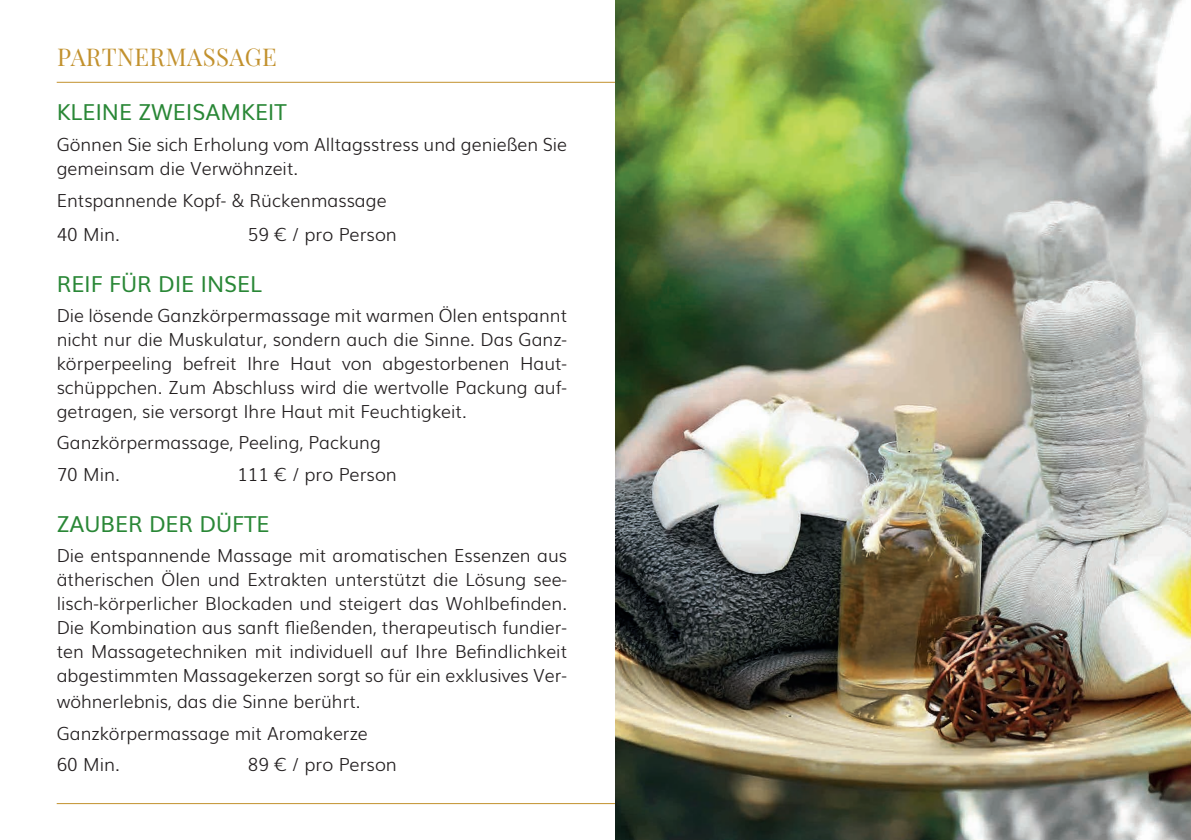
<style>
.page{position:relative;width:1191px;height:840px;background:#fff}
.page>*{position:absolute;margin:0;border:0;box-sizing:border-box;transform-origin:0 0}
.t1{font:24px "Playfair Display";letter-spacing:.02em;color:#c2912d}
.t2{font:22px "Muli";color:#298736}
.t3{font:300 18px/24px "Muli";color:#231f20}
</style>
<div class="page">
<hr style="left:57px;top:82px;width:603px;height:1px;background:#c2912d">
<hr style="left:57px;top:802px;width:1134px;height:1px;background:#c2912d">
<img style="left:615px;top:0;width:576px;height:839px">
<h1 class="t1" style="left:57px;top:38px;width:221px">PARTNERMASSAGE</h1>
<p class="t2" style="left:57px;top:94px;width:231px">KLEINE ZWEISAMKEIT</p>
<p class="t3" style="left:57px;top:131px;width:512px">Gönnen Sie sich Erholung vom Alltagsstress und genießen Sie gemeinsam die Verwöhnzeit.</p>
<p class="t3" style="left:57px;top:182px;width:331px;line-height:33.6px">Entspannende Kopf- &amp; Rückenmassage<br>40 Min.</p>
<p class="t3" style="left:248px;top:221px;width:151px">59 € / pro Person</p>
<p class="t2" style="left:57px;top:266px;width:207px">REIF FÜR DIE INSEL</p>
<p class="t3" style="left:57px;top:301px;width:512px;text-align:justify">Die lösende Ganzkörpermassage mit warmen Ölen entspannt nicht nur die Muskulatur, sondern auch die Sinne. Das Ganz&shy;körperpeeling befreit Ihre Haut von abgestorbenen Haut&shy;schüppchen. Zum Abschluss wird die wertvolle Packung auf&shy;getragen, sie versorgt Ihre Haut mit Feuchtigkeit.</p>
<p class="t3" style="left:57px;top:425px;width:326px;line-height:31.6px">Ganzkörpermassage, Peeling, Packung<br>70 Min.</p>
<p class="t3" style="left:237px;top:461px;width:161px">111 € / pro Person</p>
<p class="t2" style="left:57px;top:506px;width:214px">ZAUBER DER DÜFTE</p>
<p class="t3" style="left:57px;top:541px;width:512px;text-align:justify">Die entspannende Massage mit aromatischen Essenzen aus ätherischen Ölen und Extrakten unterstützt die Lösung see&shy;lisch-körperlicher Blockaden und steigert das Wohlbefinden.<br>Die Kombination aus sanft fließenden, therapeutisch fundier&shy;ten Massagetechniken mit individuell auf Ihre Befindlichkeit abgestimmten Massagekerzen sorgt so für ein exklusives Ver-</p>
<p class="t3" style="left:57px;top:684px;width:313px;line-height:31.6px">wöhnerlebnis, das die Sinne berührt.<br>Ganzkörpermassage mit Aromakerze<br>60 Min.</p>
<p class="t3" style="left:248px;top:751px;width:151px">89 € / pro Person</p>
</div>
